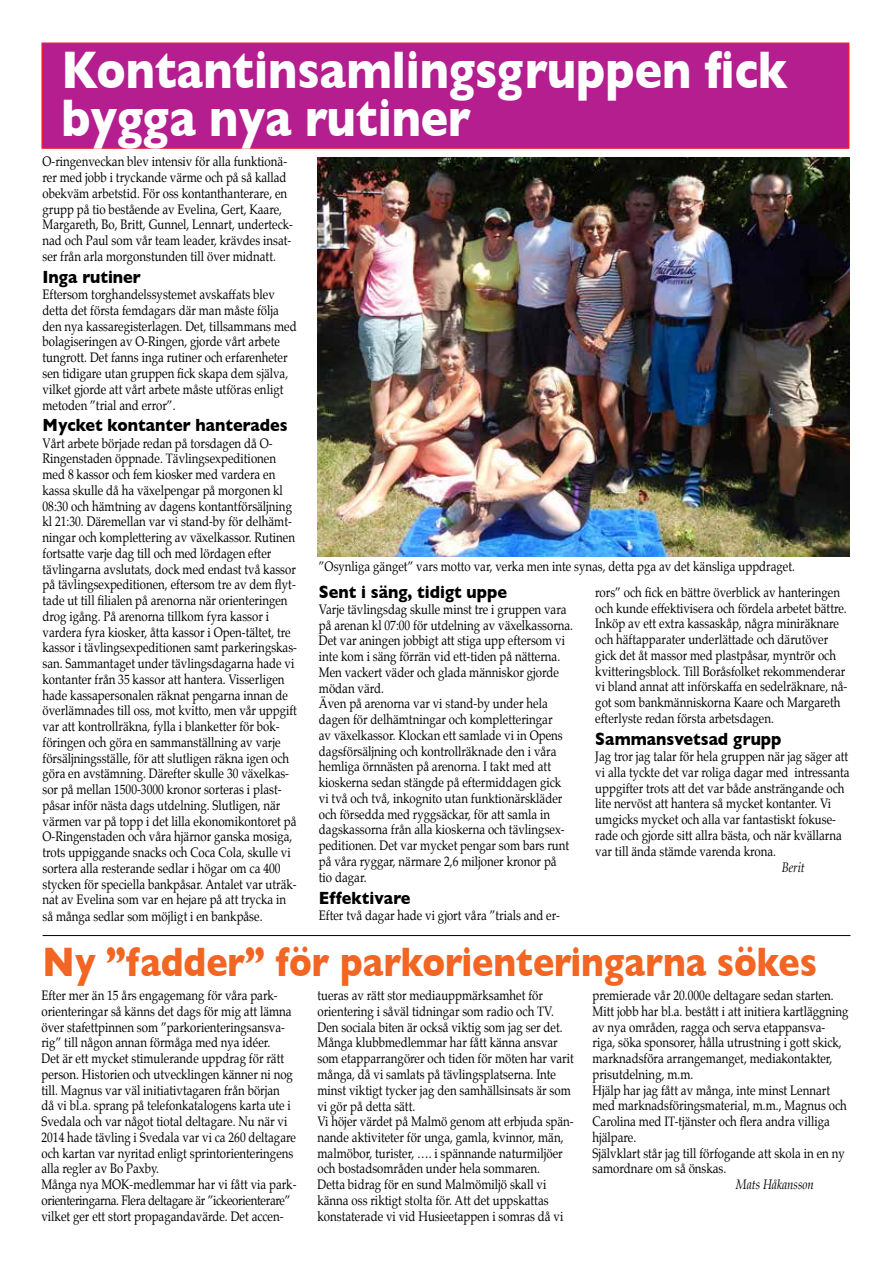
<style>
.page{position:relative;width:893px;height:1263px;background:#fff}
.page>*{position:absolute;margin:0;border:0;box-sizing:border-box;transform-origin:0 0}
.t1{font:700 54px/48px "Gill Sans";color:#fff;scale:.85 1}
.t2{font:700 42px "Gill Sans";color:#f26522;scale:.85 1}
.t3{font:700 18px "Gill Sans";color:#000;scale:.9 1}
.t4{font:13.5px/15.8px "Palatino";color:#000;scale:.85 1}
.t5{font:italic 13.5px "Palatino";color:#000;scale:.85 1}
</style>
<div class="page">
<div style="left:41px;top:43px;width:808px;height:106px;background:#b41e8e;border:2px solid #ed1c2e"></div>
<img style="left:318px;top:157px;width:531px;height:399px">
<hr style="left:43px;top:935px;width:807px;height:1px;background:#000">
<h1 class="t1" style="left:62px;top:45px;width:856px">Kontantinsamlingsgruppen fick bygga nya rutiner</h1>
<p class="t4" style="left:43px;top:154px;width:296px">O-ringenveckan blev intensiv för alla funktionä&shy;rer med jobb i tryckande värme och på så kallad obekväm arbetstid. För oss kontanthanterare, en grupp på tio bestående av Evelina, Gert, Kaare, Margareth, Bo, Britt, Gunnel, Lennart, underteck&shy;nad och Paul som vår team leader, krävdes insat&shy;ser från arla morgonstunden till över midnatt.</p>
<h3 class="t3" style="left:43px;top:266px;width:111px">Inga rutiner</h3>
<p class="t4" style="left:43px;top:287px;width:300px">Eftersom torghandelssystemet avskaffats blev detta det första femdagars där man måste följa den nya kassaregisterlagen. Det, tillsammans med bolagiseringen av O-Ringen, gjorde vårt arbete tungrott. Det fanns inga rutiner och erfarenheter sen tidigare utan gruppen fick skapa dem själva, vilket gjorde att vårt arbete måste utföras enligt metoden ”trial and error”.</p>
<h3 class="t3" style="left:43px;top:415px;width:274px">Mycket kontanter hanterades</h3>
<p class="t4" style="left:43px;top:435px;width:301px">Vårt arbete började redan på torsdagen då O-Ringenstaden öppnade. Tävlingsexpeditionen med 8 kassor och fem kiosker med vardera en kassa skulle då ha växelpengar på morgonen kl 08:30 och hämtning av dagens kontantförsäljning kl 21:30. Däremellan var vi stand-by för delhämt&shy;ningar och komplettering av växelkassor. Rutinen fortsatte varje dag till och med lördagen efter tävlingarna avslutats, dock med endast två kassor på tävlingsexpeditionen, eftersom tre av dem flyt&shy;tade ut till filialen på arenorna när orienteringen drog igång. På arenorna tillkom fyra kassor i vardera fyra kiosker, åtta kassor i Open-tältet, tre kassor i tävlingsexpeditionen samt parkeringskas&shy;san. Sammantaget under tävlingsdagarna hade vi kontanter från 35 kassor att hantera. Visserligen hade kassapersonalen räknat pengarna innan de överlämnades till oss, mot kvitto, men vår uppgift var att kontrollräkna, fylla i blanketter för bok&shy;föringen och göra en sammanställning av varje försäljningsställe, för att slutligen räkna igen och göra en avstämning. Därefter skulle 30 växelkas&shy;sor på mellan 1500-3000 kronor sorteras i plast&shy;påsar inför nästa dags utdelning. Slutligen, när värmen var på topp i det lilla ekonomikontoret på O-Ringenstaden och våra hjärnor ganska mosiga, trots uppiggande snacks och Coca Cola, skulle vi sortera alla resterande sedlar i högar om ca 400 stycken för speciella bankpåsar. Antalet var uträk&shy;nat av Evelina som var en hejare på att trycka in så många sedlar som möjligt i en bankpåse.</p>
<p class="t4" style="left:319px;top:559px;width:562px">”Osynliga gänget” vars motto var, verka men inte synas, detta pga av det känsliga uppdraget.</p>
<h3 class="t3" style="left:319px;top:581px;width:211px">Sent i säng, tidigt uppe</h3>
<p class="t4" style="left:319px;top:601px;width:301px">Varje tävlingsdag skulle minst tre i gruppen vara på arenan kl 07:00 för utdelning av växelkassorna.<br>Det var aningen jobbigt att stiga upp eftersom vi inte kom i säng förrän vid ett-tiden på nätterna.<br>Men vackert väder och glada människor gjorde mödan värd.<br>Även på arenorna var vi stand-by under hela dagen för delhämtningar och kompletteringar<br>av växelkassor. Klockan ett samlade vi in Opens dagsförsäljning och kontrollräknade den i våra hemliga örnnästen på arenorna. I takt med att kioskerna sedan stängde på eftermiddagen gick vi två och två, inkognito utan funktionärskläder och försedda med ryggsäckar, för att samla in dagskassorna från alla kioskerna och tävlingsex&shy;peditionen. Det var mycket pengar som bars runt på våra ryggar, närmare 2,6 miljoner kronor på tio dagar.</p>
<h3 class="t3" style="left:319px;top:887px;width:103px">Effektivare</h3>
<p class="t4" style="left:319px;top:907px;width:285px">Efter två dagar hade vi gjort våra ”trials and er-</p>
<p class="t4" style="left:595px;top:584px;width:298px">rors” och fick en bättre överblick av hanteringen och kunde effektivisera och fördela arbetet bättre.<br>Inköp av ett extra kassaskåp, några miniräknare och häftapparater underlättade och därutöver gick det åt massor med plastpåsar, myntrör och kvitteringsblock. Till Boråsfolket rekommenderar vi bland annat att införskaffa en sedelräknare, nå&shy;got som bankmänniskorna Kaare och Margareth efterlyste redan första arbetsdagen.</p>
<h3 class="t3" style="left:595px;top:728px;width:208px">Sammansvetsad grupp</h3>
<p class="t4" style="left:595px;top:749px;width:301px">Jag tror jag talar för hela gruppen när jag säger att vi alla tyckte det var roliga dagar med intressanta uppgifter trots att det var både ansträngande och lite nervöst att hantera så mycket kontanter. Vi umgicks mycket och alla var fantastiskt fokuse&shy;rade och gjorde sitt allra bästa, och när kvällarna var till ända stämde varenda krona.</p>
<p class="t5" style="left:782px;top:856px;width:28px">Berit</p>
<h2 class="t2" style="left:43px;top:937px;width:913px">Ny ”fadder” för parkorienteringarna sökes</h2>
<p class="t4" style="left:41px;top:988px;width:302px">Efter mer än 15 års engagemang för våra park&shy;orienteringar så känns det dags för mig att lämna över stafettpinnen som ”parkorienteringsansva&shy;rig” till någon annan förmåga med nya idéer.<br>Det är ett mycket stimulerande uppdrag för rätt person. Historien och utvecklingen känner ni nog till. Magnus var väl initiativtagaren från början<br>då vi bl.a. sprang på telefonkatalogens karta ute i Svedala och var något tiotal deltagare. Nu när vi 2014 hade tävling i Svedala var vi ca 260 deltagare och kartan var nyritad enligt sprintorienteringens alla regler av Bo Paxby.<br>Många nya MOK-medlemmar har vi fått via park&shy;orienteringarna. Flera deltagare är ”ickeorienterare” vilket ger ett stort propagandavärde. Det accen-</p>
<p class="t4" style="left:317px;top:988px;width:303px">tueras av rätt stor mediauppmärksamhet för orientering i såväl tidningar som radio och TV.<br>Den sociala biten är också viktig som jag ser det.<br>Många klubbmedlemmar har fått känna ansvar som etapparrangörer och tiden för möten har varit många, då vi samlats på tävlingsplatserna. Inte minst viktigt tycker jag den samhällsinsats är som vi gör på detta sätt.<br>Vi höjer värdet på Malmö genom att erbjuda spän&shy;nande aktiviteter för unga, gamla, kvinnor, män, malmöbor, turister, …. i spännande naturmiljöer och bostadsområden under hela sommaren.<br>Detta bidrag för en sund Malmömiljö skall vi känna oss riktigt stolta för. Att det uppskattas konstaterade vi vid Husieetappen i somras då vi</p>
<p class="t4" style="left:592px;top:988px;width:303px">premierade vår 20.000e deltagare sedan starten.<br>Mitt jobb har bl.a. bestått i att initiera kartläggning av nya områden, ragga och serva etappansva&shy;riga, söka sponsorer, hålla utrustning i gott skick, marknadsföra arrangemanget, mediakontakter, prisutdelning, m.m.<br>Hjälp har jag fått av många, inte minst Lennart med marknadsföringsmaterial, m.m., Magnus och Carolina med IT-tjänster och flera andra villiga hjälpare.<br>Självklart står jag till förfogande att skola in en ny samordnare om så önskas.</p>
<p class="t5" style="left:736px;top:1173px;width:93px">Mats Håkansson</p>
</div>
